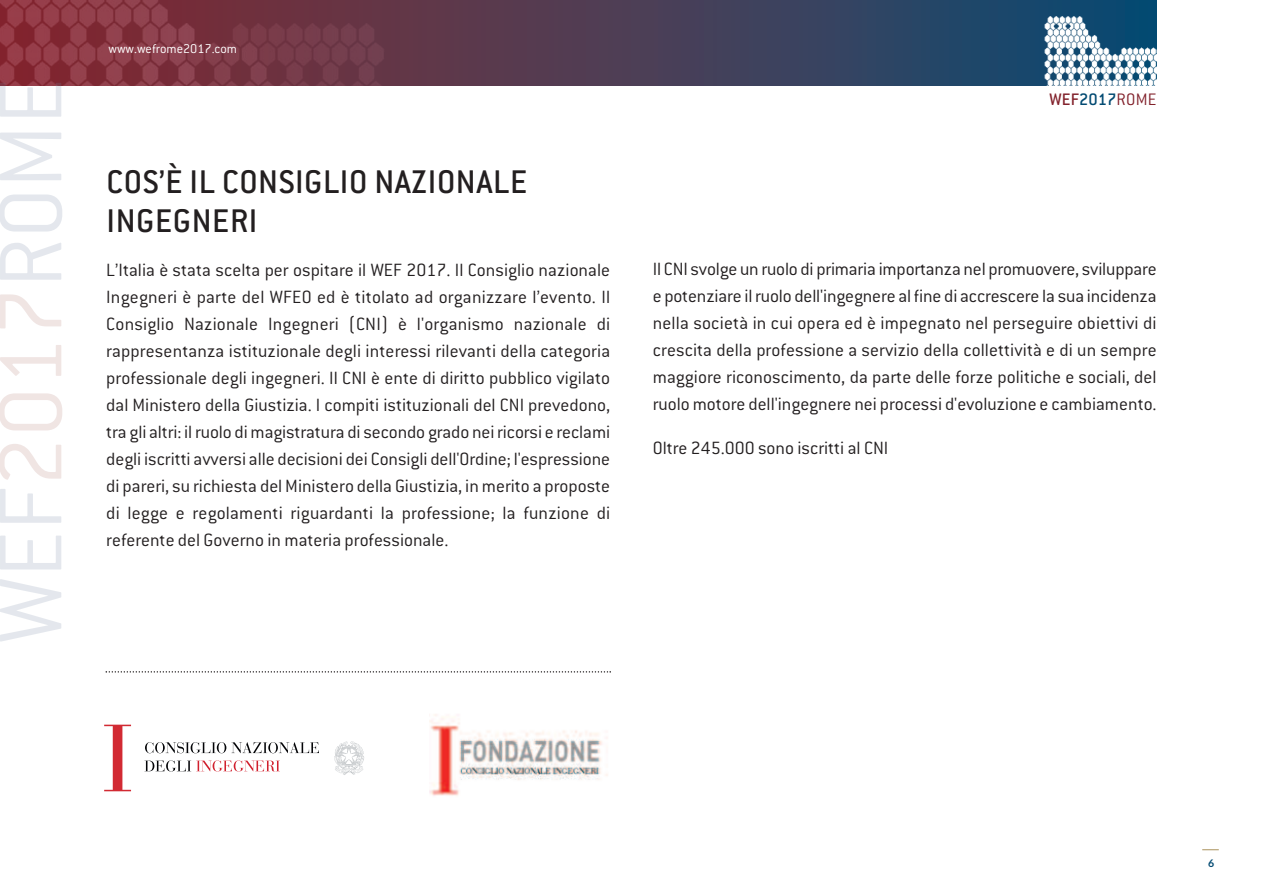
<style>
.page{position:relative;width:1263px;height:893px;background:#fff}
.page>*{position:absolute;margin:0;border:0;box-sizing:border-box;transform-origin:0 0}
.t1{font:300 97.5px "Conduit ITC";color:rgb(122 139 167/.2)}
.t2{font:500 36px/39px "Conduit ITC";letter-spacing:.015em;color:#231f20}
.t3{font:300 19.5px/27px "Conduit ITC";color:#231f20;text-align:justify}
.t4{font:500 18.3px "Conduit ITC";letter-spacing:.005em;color:#024a72}
.t5{font:300 13.95px "Conduit ITC";color:#fff}
.t6{font:700 10.5px "Lato";color:#024a72}
.s1{color:rgb(181 127 118/.2)}
.s2{color:#82222c}
.s3{font-weight:300;color:#82222c}
</style>
<div class="page">
<svg style="left:1202px;top:849px;width:17px;height:1px"></svg>
<svg style="left:433px;top:0;width:724px;height:85px;background:#3d405b"></svg>
<img style="left:0;top:0;width:433px;height:85px">
<img style="left:1022px;top:17px;width:135px;height:68px">
<svg style="left:106px;top:671px;width:505px;height:2px"></svg>
<svg style="left:104px;top:725px;width:27px;height:66px"></svg>
<svg style="left:144px;top:760px;width:136px;height:11px"></svg>
<svg style="left:145px;top:742px;width:174px;height:11px"></svg>
<svg style="left:334px;top:741px;width:30px;height:34px"></svg>
<img style="left:429px;top:714px;width:179px;height:82px">
<h1 class="t1" style="left:-22px;top:643px;width:567px;rotate:-90deg">WEF<span class="s1">2017</span>ROME</h1>
<p class="t5" style="left:108px;top:41px;width:130px">www.wefrome2017.com</p>
<p class="t4" style="left:1049px;top:89px;width:109px"><span class="s2">WEF</span>2017<span class="s3">ROME</span></p>
<h2 class="t2" style="left:107px;top:162px;width:422px">COS’È IL CONSIGLIO NAZIONALE<br>INGEGNERI</h2>
<p class="t3" style="left:106px;top:256px;width:505px">L’Italia è stata scelta per ospitare il WEF 2017. Il Consiglio nazionale Ingegneri è parte del WFEO ed è titolato ad organizzare l’evento. Il Consiglio Nazionale Ingegneri (CNI) è l'organismo nazionale di rappresentanza istituzionale degli interessi rilevanti della categoria professionale degli ingegneri. Il CNI è ente di diritto pubblico vigilato dal Ministero della Giustizia. I compiti istituzionali del CNI prevedono, tra gli altri: ilruolo dimagistratura di secondo grado neiricorsi e reclami degli iscritti avversi alle decisioni dei Consigli dell'Ordine; l'espressione di pareri, su richiesta delMinistero della Giustizia, in merito a proposte di legge e regolamenti riguardanti la professione; la funzione di referente del Governo in materia professionale.</p>
<p class="t3" style="left:653px;top:256px;width:505px">Il CNI svolge un ruolo di primaria importanza nel promuovere, sviluppare e potenziare ilruolo dell'ingegnere al fine di accrescere la sua incidenza nella società in cui opera ed è impegnato nel perseguire obiettivi di crescita della professione a servizio della collettività e di un sempre maggiore riconoscimento, da parte delle forze politiche e sociali, del ruolo motore dell'ingegnere nei processi d'evoluzione e cambiamento.</p>
<p class="t3" style="left:653px;top:435px;width:237px">Oltre 245.000 sono iscritti al CNI</p>
<p class="t6" style="left:1208px;top:857px;width:8px">6</p>
</div>
